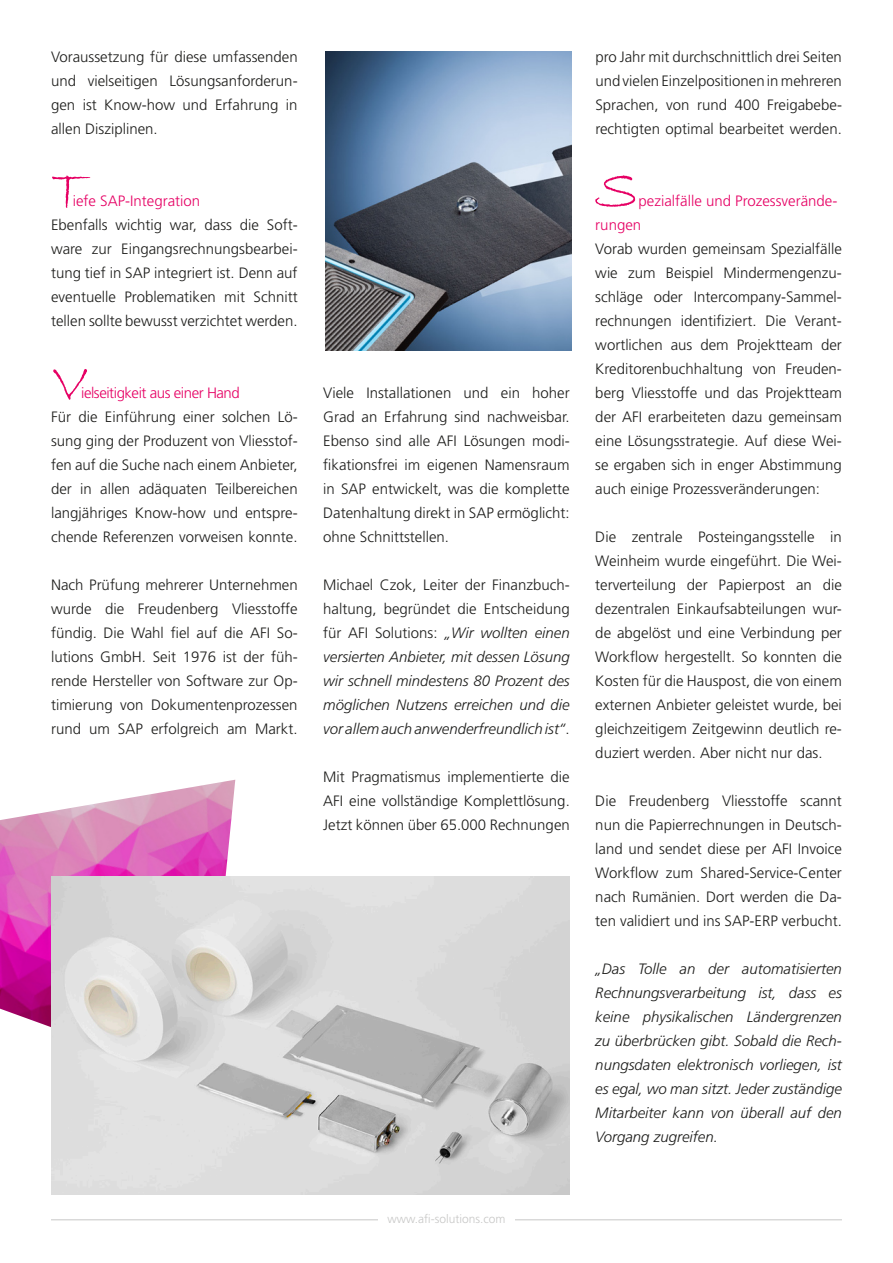
<style>
.page{position:relative;width:893px;height:1263px;background:#fff}
.page>*{position:absolute;margin:0;border:0;box-sizing:border-box;transform-origin:0 0}
.t1{font:60px "Bradley Hand ITC";color:#e60064}
.t2{font:300 15px/24px "Frutiger LT Std";color:#1d1d1b;text-align:justify}
.t3{font:italic 300 15px/24px "Frutiger LT Std";color:#1d1d1b;text-align:justify}
.t4{font:300 15px/24px "Frutiger LT Std";color:#e60064}
.t5{font:300 15px "Frutiger LT Std";letter-spacing:-.03em;color:#e60064}
.t6{font:300 12px "Frutiger LT Std";color:#c7c7c6}
.s1{font-style:normal}
</style>
<div class="page">
<img style="left:0;top:780px;width:235px;height:247px">
<img style="left:325px;top:51px;width:247px;height:300px">
<img style="left:51px;top:876px;width:519px;height:319px">
<hr style="left:51px;top:1219px;width:791px;height:1px;background:#c7c7c6">
<div style="left:378px;top:1214px;width:136px;height:14px;background:#fff"></div>
<p class="t2" style="left:51px;top:45px;width:248px">Voraussetzung für diese umfassenden und vielseitigen Lösungsanforderun&shy;gen ist Know-how und Erfahrung in allen Disziplinen.</p>
<h1 class="t1" style="left:51px;top:151px;width:37px">T</h1>
<p class="t4" style="left:73px;top:189px;width:129px">iefe SAP-Integration</p>
<p class="t2" style="left:51px;top:213px;width:248px">Ebenfalls wichtig war, dass die Soft&shy;ware zur Eingangsrechnungsbearbei&shy;tung tief in SAP integriert ist. Denn auf eventuelle Problematiken mit Schnitt tellen sollte bewusst verzichtet werden.</p>
<h1 class="t1" style="left:51px;top:343px;width:39px">V</h1>
<p class="t5" style="left:81px;top:385px;width:160px">ielseitigkeit aus einer Hand</p>
<p class="t2" style="left:51px;top:405px;width:248px">Für die Einführung einer solchen Lö&shy;sung ging der Produzent von Vliesstof&shy;fen auf die Suche nach einem Anbieter, der in allen adäquaten Teilbereichen langjähriges Know-how und entspre&shy;chende Referenzen vorweisen konnte.</p>
<p class="t2" style="left:51px;top:573px;width:248px">Nach Prüfung mehrerer Unternehmen wurde die Freudenberg Vliesstoffe fündig. Die Wahl fiel auf die AFI So&shy;lutions GmbH. Seit 1976 ist der füh&shy;rende Hersteller von Software zur Op&shy;timierung von Dokumentenprozessen rund um SAP erfolgreich am Markt.</p>
<p class="t2" style="left:323px;top:381px;width:248px">Viele Installationen und ein hoher Grad an Erfahrung sind nachweisbar.<br>Ebenso sind alle AFI Lösungen modi&shy;fikationsfrei im eigenen Namensraum in SAP entwickelt, was die komplette Datenhaltung direkt in SAP ermöglicht: ohne Schnittstellen.</p>
<p class="t3" style="left:323px;top:573px;width:248px"><span class="s1">Michael Czok, Leiter der Finanzbuch&shy;haltung, begründet die Entscheidung für AFI Solutions:</span> „Wir wollten einen versierten Anbieter, mit dessen Lösung wir schnell mindestens 80 Prozent des möglichen Nutzens erreichen und die vor allem auch anwenderfreundlich ist“<span class="s1">.</span></p>
<p class="t2" style="left:323px;top:765px;width:248px">Mit Pragmatismus implementierte die AFI eine vollständige Komplettlösung.<br>Jetzt können über 65.000 Rechnungen</p>
<p class="t2" style="left:595px;top:45px;width:248px">pro Jahr mit durchschnittlich drei Seiten und vielen Einzelpositionen in mehreren Sprachen, von rund 400 Freigabebe&shy;rechtigten optimal bearbeitet werden.</p>
<h1 class="t1" style="left:595px;top:151px;width:45px">S</h1>
<p class="t4" style="left:595px;top:189px;width:244px;text-indent:43px">pezialfälle und Prozessverände&shy;rungen</p>
<p class="t2" style="left:595px;top:237px;width:248px">Vorab wurden gemeinsam Spezialfälle wie zum Beispiel Mindermengenzu&shy;schläge oder Intercompany-Sammel&shy;rechnungen identifiziert. Die Verant&shy;wortlichen aus dem Projektteam der Kreditorenbuchhaltung von Freuden&shy;berg Vliesstoffe und das Projektteam der AFI erarbeiteten dazu gemeinsam eine Lösungsstrategie. Auf diese Wei&shy;se ergaben sich in enger Abstimmung auch einige Prozessveränderungen:</p>
<p class="t2" style="left:595px;top:525px;width:248px">Die zentrale Posteingangsstelle in Weinheim wurde eingeführt. Die Wei&shy;terverteilung der Papierpost an die dezentralen Einkaufsabteilungen wur&shy;de abgelöst und eine Verbindung per Workflow hergestellt. So konnten die Kosten für die Hauspost, die von einem externen Anbieter geleistet wurde, bei gleichzeitigem Zeitgewinn deutlich re&shy;duziert werden. Aber nicht nur das.</p>
<p class="t2" style="left:595px;top:789px;width:248px">Die Freudenberg Vliesstoffe scannt nun die Papierrechnungen in Deutsch&shy;land und sendet diese per AFI Invoice Workflow zum Shared-Service-Center nach Rumänien. Dort werden die Da&shy;ten validiert und ins SAP-ERP verbucht.</p>
<p class="t3" style="left:595px;top:957px;width:248px">„Das Tolle an der automatisierten Rechnungsverarbeitung ist, dass es keine physikalischen Ländergrenzen zu überbrücken gibt. Sobald die Rech&shy;nungsdaten elektronisch vorliegen, ist es egal, wo man sitzt. Jeder zuständige Mitarbeiter kann von überall auf den Vorgang zugreifen.</p>
<p class="t6" style="left:387px;top:1212px;width:120px">www.afi-solutions.com</p>
</div>
